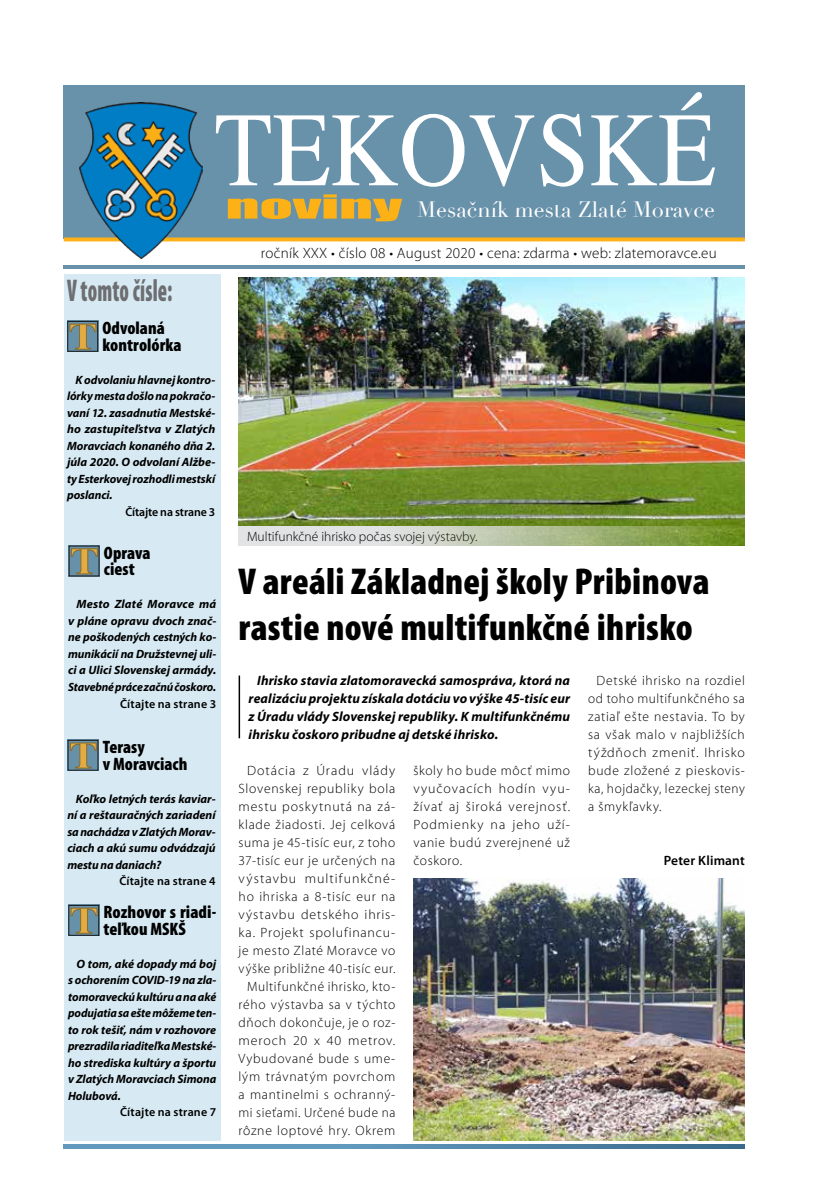
<style>
.page{position:relative;width:830px;height:1200px;background:#fff}
.page>*{position:absolute;margin:0;border:0;box-sizing:border-box;transform-origin:0 0}
.t1{font:900 condensed 37.5px/45px "Mini Pro";letter-spacing:.01em;color:#000}
.t2{font:900 condensed 31.5px "Mini Pro";letter-spacing:.01em;color:#6d6e71;scale:.67 1}
.t3{font:21.75px "Didot";color:#fffefe}
.t4{font:900 condensed 18px/16.5px "Mini Pro";color:#000}
.t5{font:300 15px "Mini Pro";letter-spacing:.02em;color:#000}
.t6{font:300 13.5px/18px "Mini Pro";letter-spacing:.05em;color:#000;text-align:justify}
.t7{font:italic 700 13.5px/18px "Mini Pro";letter-spacing:.01em;color:#000;text-align:justify}
.t8{font:300 13.5px "Mini Pro";color:#000}
.t9{font:600 13.5px "Mini Pro";letter-spacing:.01em;color:#000}
.t10{font:italic 700 12px/16.5px "Mini Pro";letter-spacing:-.005em;color:#000;text-align:justify}
.t11{font:600 12px "Mini Pro";letter-spacing:.015em;color:#000}
.t12{font:600 12px "Mini Pro";letter-spacing:-.01em;color:#000}
</style>
<div class="page">
<img style="left:64px;top:1144px;width:680px;height:4px">
<div style="left:64px;top:85px;width:680px;height:184px;background:#6891aa"></div>
<div style="left:64px;top:239px;width:680px;height:26px;background:#fff"></div>
<svg style="left:64px;top:237px;width:680px;height:4px;background:#e9ac29"></svg>
<img style="left:79px;top:102px;width:123px;height:157px">
<svg style="left:228px;top:194px;width:174px;height:27px"></svg>
<svg style="left:216px;top:114px;width:318px;height:73px"></svg>
<svg style="left:540px;top:114px;width:43px;height:73px"></svg>
<svg style="left:591px;top:92px;width:123px;height:93px"></svg>
<div style="left:64px;top:273px;width:156px;height:867px;background:#d7eaf3"></div>
<div style="left:67px;top:321px;width:31px;height:31px;background:#282f34"></div>
<svg style="left:69px;top:323px;width:1px;height:26px"></svg>
<div style="left:67px;top:321px;width:31px;height:30px;border:1px solid #1a1919"></div>
<svg style="left:70px;top:323px;width:26px;height:26px"></svg>
<svg style="left:68px;top:545px;width:32px;height:31px"></svg>
<div style="left:69px;top:546px;width:30px;height:30px;background:#6691a9"></div>
<div style="left:69px;top:545px;width:30px;height:31px;border:1px solid #1a1919"></div>
<svg style="left:71px;top:548px;width:27px;height:26px"></svg>
<div style="left:67px;top:739px;width:32px;height:31px;background:#445b69"></div>
<div style="left:68px;top:740px;width:30px;height:30px;background:#6691a9"></div>
<div style="left:68px;top:739px;width:30px;height:31px;border:1px solid #1a1919"></div>
<svg style="left:70px;top:742px;width:27px;height:26px"></svg>
<svg style="left:70px;top:906px;width:27px;height:27px"></svg>
<div style="left:68px;top:904px;width:31px;height:31px;border:1px solid #1a1919"></div>
<svg style="left:71px;top:907px;width:26px;height:26px"></svg>
<img style="left:238px;top:277px;width:506px;height:248px">
<img style="left:413px;top:878px;width:331px;height:262px">
<hr style="left:238px;top:675px;width:2px;height:63px;background:#000">
<svg style="left:238px;top:525px;width:506px;height:20px;background:#b4c19a"></svg>
<h2 class="t2" style="left:67px;top:273px;width:159px">V tomto čísle:</h2>
<h3 class="t4" style="left:102px;top:320px;width:80px">Odvolaná kontrolórka</h3>
<p class="t10" style="left:67px;top:371px;width:150px;text-indent:9px">Kodvolaniu hlavnej kontro&shy;lórky mesta došlo na pokračo&shy;vaní 12. zasadnutia Mestské&shy;ho zastupiteľstva v Zlatých Moravciach konaného dňa 2. júla 2020. O odvolaní Alžbe&shy;ty Esterkovej rozhodli mestskí poslanci.</p>
<p class="t12" style="left:125px;top:505px;width:91px">Čítajte na strane 3</p>
<h3 class="t4" style="left:104px;top:544px;width:48px">Oprava ciest</h3>
<p class="t10" style="left:68px;top:596px;width:150px;text-indent:9px">Mesto Zlaté Moravce má v pláne opravu dvoch znač&shy;ne poškodených cestných ko&shy;munikácií na Družstevnej uli&shy;ci a Ulici Slovenskej armády.<br>Stavebné práce začnú čoskoro.</p>
<p class="t11" style="left:120px;top:696px;width:98px">Čítajte na strane 3</p>
<h3 class="t4" style="left:103px;top:739px;width:86px">Terasy<br>v Moravciach</h3>
<p class="t10" style="left:67px;top:790px;width:150px;text-indent:9px">Koľko letných terás kaviar&shy;ní a reštauračných zariadení sa nachádza vZlatých Morav&shy;ciach a akú sumu odvádzajú mestu na daniach?</p>
<p class="t11" style="left:119px;top:874px;width:98px">Čítajte na strane 4</p>
<h3 class="t4" style="left:104px;top:904px;width:114px">Rozhovor s riadi&shy;teľkou MSKŠ</h3>
<p class="t10" style="left:68px;top:955px;width:150px;text-indent:9px">O tom, aké dopady má boj s ochorením COVID-19 na zla&shy;tomoraveckú kultúru ana aké podujatia sa ešte môžeme ten&shy;to rok tešiť, nám v rozhovore prezradila riaditeľka Mestské&shy;ho strediska kultúry a športu v Zlatých Moravciach Simona Holubová.</p>
<p class="t11" style="left:120px;top:1105px;width:98px">Čítajte na strane 7</p>
<h3 class="t3" style="left:417px;top:197px;width:299px">Mesačník mesta Zlaté Moravce</h3>
<p class="t5" style="left:261px;top:244px;width:457px">ročník XXX • číslo 08 • August 2020 • cena: zdarma • web: zlatemoravce.eu</p>
<p class="t8" style="left:247px;top:529px;width:232px">Multifunkčné ihrisko počas svojej výstavby.</p>
<h1 class="t1" style="left:238px;top:559px;width:472px">V areáli Základnej školy Pribinova rastie nové multifunkčné ihrisko</h1>
<p class="t7" style="left:248px;top:671px;width:323px;text-indent:9px">Ihrisko stavia zlatomoravecká samospráva, ktorá na realizáciu projektu získala dotáciu vo výške 45-tisíc eur z Úradu vlády Slovenskej republiky. K multifunkčnému ihrisku čoskoro pribudne aj detské ihrisko.</p>
<p class="t6" style="left:238px;top:761px;width:158px;text-align:right">Dotácia z Úradu vlády<br>Slovenskej republiky bola mestu poskytnutá na zá&shy;klade žiadosti. Jej celková suma je 45-tisíc eur, z toho<br>37-tisíc eur je určených na výstavbu multifunkčné&shy;ho ihriska a 8-tisíc eur na výstavbu detského ihris&shy;ka. Projekt spolufinancu&shy;je mesto Zlaté Moravce vo výške približne 40-tisíc eur.<br>Multifunkčné ihrisko, kto&shy;rého výstavba sa v týchto dňoch dokončuje, je o roz&shy;meroch 20 x 40 metrov.<br>Vybudované bude s ume&shy;lým trávnatým povrchom a mantinelmi s ochranný&shy;mi sieťami. Určené bude na rôzne loptové hry. Okrem</p>
<p class="t6" style="left:413px;top:761px;width:158px">školy ho bude môcť mimo vyučovacích hodín vyu&shy;žívať aj široká verejnosť.<br>Podmienky na jeho uží&shy;vanie budú zverejnené už čoskoro.</p>
<p class="t6" style="left:588px;top:671px;width:158px;text-indent:9px">Detské ihrisko na rozdiel od toho multifunkčného sa zatiaľ ešte nestavia. To by sa však malo v najbližších týždňoch zmeniť. Ihrisko bude zložené z pieskovis&shy;ka, hojdačky, lezeckej steny a šmykľavky.</p>
<p class="t9" style="left:663px;top:852px;width:82px">Peter Klimant</p>
</div>
